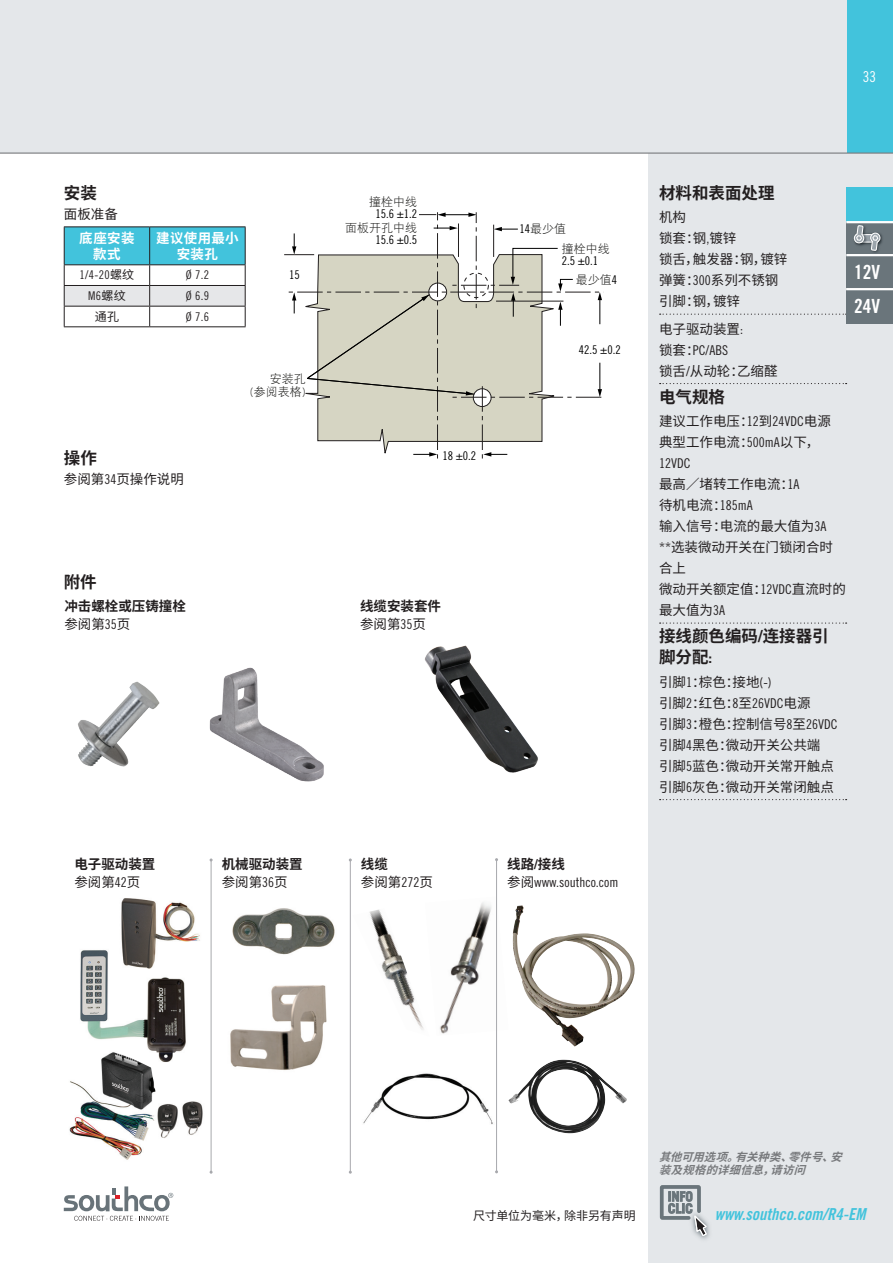
<style>
.page{position:relative;width:893px;height:1263px;background:#fff}
.page>*{position:absolute;margin:0;border:0;box-sizing:border-box;transform-origin:0 0}
.TG20_9-10_8_prod_tit{font:19.5px "Trade Gothic LT Std Bd Cn 20";color:#fff}
.M_F_sub_heads{font:700 16.5px/21px "Noto Sans CJ Ksc";color:#231f20}
.web{font:16.5px "Trade Gothic LT Std Bd Cn 20 Obl";color:#42c3dc}
.TG20_11-13_general_t{font:700 16.5px "Noto Sans CJ Ksc";color:#231f20}
.t1{font:15px "Trade Gothic LT Std Cn 18";color:#fff}
.M_F_left-rule{font:13.5px/21px "Noto Sans CJ Ksc";color:#231f20}
.TG18_9-10_8_prod_des{font:13.5px "Noto Sans CJ Ksc";color:#231f20}
.TG20_9-10_8_prod_tit-2{font:700 13.5px "Noto Sans CJ Ksc";color:#231f20}
.TG18_9-10_8_prod_des-2{font:13.5px "Trade Gothic LT Std Cn 18";color:#231f20}
.TABLE_head_white_TG2{font:700 13.5px/16.2px "Noto Sans CJ Ksc";letter-spacing:.025em;color:#fff;text-align:center}
.TG18_9-10_8_prod_des-3{font:700 13.5px/18px "Noto Sans CJ Ksc";color:#231f20}
.t2{font:12px/12.9px "Trade Gothic Cond Eighteen";color:#000}
.TABLE_TG18_8auto{font:12px "Trade Gothic LT Std Cn 18";color:#231f20}
.t3{font:12px/13.5px "DFP Hei W3";color:#1d1d1b;text-align:right}
.TABLE_TG18_8auto-2{font:12px "Noto Sans CJ Ksc";letter-spacing:-.01em;color:#231f20}
.t4{font:italic 700 11.25px/13.5px "Noto Sans CJ Ksc";color:#787a7d}
.s1{font-family:"Noto Sans CJ Ksc"}
.s2{font-family:"Trade Gothic LT Std Cn 18"}
.s3{font-family:"DFP Hei W3";color:#1d1d1b}
.s4{font-family:"Trade Gothic Cond Eighteen";color:#000}
.s5{font-weight:400}
.s6{font-family:"Trade Gothic LT Std Cn 18";font-weight:400}
.s7{font-family:"Trade Gothic LT Std Bd Cn 20";font-weight:400}
</style>
<div class="page">
<div style="left:846px;top:0;width:47px;height:153px;background:#42c3dc"></div>
<div style="left:0;top:0;width:846px;height:153px;background:#e4e7ea"></div>
<svg style="left:64px;top:1186px;width:109px;height:35px"></svg>
<div style="left:648px;top:153px;width:245px;height:1110px;background:#e4e7ea"></div>
<hr style="left:0;top:153px;width:893px;height:1px;background:#787a7d">
<div style="left:846px;top:187px;width:47px;height:34px;background:#42c3dc"></div>
<img style="left:699px;top:1222px;width:11px;height:18px">
<svg style="left:659px;top:1185px;width:48px;height:52px"></svg>
<img style="left:424px;top:645px;width:114px;height:128px">
<img style="left:80px;top:950px;width:106px;height:97px">
<img style="left:69px;top:1047px;width:134px;height:113px">
<img style="left:440px;top:902px;width:51px;height:132px">
<img style="left:369px;top:909px;width:55px;height:121px">
<img style="left:363px;top:1073px;width:130px;height:52px">
<hr style="left:211px;top:860px;width:1px;height:312px;background:#a8a9ad">
<hr style="left:496px;top:860px;width:1px;height:312px;background:#a8a9ad">
<hr style="left:350px;top:860px;width:1px;height:312px;background:#a8a9ad">
<img style="left:111px;top:898px;width:89px;height:70px">
<img style="left:232px;top:908px;width:103px;height:47px">
<img style="left:230px;top:985px;width:97px;height:85px">
<img style="left:512px;top:905px;width:123px;height:141px">
<img style="left:508px;top:1059px;width:119px;height:74px">
<svg style="left:660px;top:314px;width:186px;height:1px"></svg>
<svg style="left:660px;top:383px;width:187px;height:1px"></svg>
<svg style="left:660px;top:622px;width:187px;height:2px"></svg>
<svg style="left:660px;top:799px;width:187px;height:1px"></svg>
<div style="left:846px;top:222px;width:47px;height:101px;background:#6a757b"></div>
<hr style="left:846px;top:254px;width:47px;height:2px;background:#fff">
<hr style="left:846px;top:221px;width:47px;height:2px;background:#fff">
<img style="left:851px;top:223px;width:18px;height:1px">
<img style="left:874px;top:234px;width:9px;height:19px">
<svg style="left:853px;top:225px;width:28px;height:27px"></svg>
<hr style="left:846px;top:288px;width:47px;height:2px;background:#fff">
<hr style="left:64px;top:226px;width:86px;height:1px;background:#231f20">
<hr style="left:150px;top:226px;width:96px;height:1px;background:#231f20">
<svg style="left:64px;top:227px;width:182px;height:99px"></svg>
<hr style="left:64px;top:326px;width:86px;height:1px;background:#231f20">
<hr style="left:150px;top:326px;width:96px;height:1px;background:#231f20">
<img style="left:78px;top:681px;width:82px;height:86px">
<img style="left:209px;top:667px;width:115px;height:115px">
<hr style="left:284px;top:254px;width:30px;height:1px;background:#221f1f">
<svg style="left:289px;top:212px;width:315px;height:246px"></svg>
<p class="t1" style="left:863px;top:68px;width:15px">33</p>
<p class="TG20_11-13_general_t" style="left:64px;top:184px;width:34px">安装</p>
<p class="TG18_9-10_8_prod_des" style="left:64px;top:207px;width:55px">面板准备</p>
<p class="TABLE_head_white_TG2" style="left:79px;top:230px;width:57px">底座安装款式</p>
<p class="TABLE_head_white_TG2" style="left:156px;top:230px;width:84px">建议使用最小安装孔</p>
<p class="TABLE_TG18_8auto" style="left:80px;top:268px;width:56px">1/4-20<span class="s1">螺纹</span></p>
<p class="TABLE_TG18_8auto" style="left:186px;top:268px;width:25px">Ø 7.2</p>
<p class="TABLE_TG18_8auto" style="left:88px;top:289px;width:39px">M6<span class="s1">螺纹</span></p>
<p class="TABLE_TG18_8auto" style="left:186px;top:289px;width:25px">Ø 6.9</p>
<p class="TABLE_TG18_8auto-2" style="left:95px;top:310px;width:26px">通孔</p>
<p class="TABLE_TG18_8auto" style="left:186px;top:309px;width:25px">Ø 7.6</p>
<p class="t2" style="left:289px;top:269px;width:12px">15</p>
<p class="t3" style="left:250px;top:371px;width:57px">安装孔<br>(参阅表格)</p>
<p class="TG20_11-13_general_t" style="left:64px;top:449px;width:35px">操作</p>
<p class="TG18_9-10_8_prod_des" style="left:64px;top:472px;width:121px">参阅第<span class="s2">34</span>页操作说明</p>
<p class="TG20_11-13_general_t" style="left:64px;top:573px;width:34px">附件</p>
<p class="TG20_9-10_8_prod_tit-2" style="left:64px;top:598px;width:123px">冲击螺栓或压铸撞栓</p>
<p class="TG18_9-10_8_prod_des" style="left:64px;top:616px;width:67px">参阅第<span class="s2">35</span>页</p>
<p class="t2" style="left:345px;top:195px;width:74px;text-align:right"><span class="s3">撞栓中线<br></span>15.6 ±1.2<br><span class="s3">面板开孔中线<br></span>15.6 ±0.5</p>
<p class="t2" style="left:442px;top:449px;width:35px">18 ±0.2</p>
<p class="TG20_9-10_8_prod_tit-2" style="left:360px;top:598px;width:83px">线缆安装套件</p>
<p class="TG18_9-10_8_prod_des" style="left:360px;top:616px;width:67px">参阅第<span class="s2">35</span>页</p>
<p class="t3" style="left:519px;top:222px;width:48px"><span class="s4">14</span>最少值</p>
<p class="t2" style="left:562px;top:242px;width:49px"><span class="s3">撞栓中线<br></span>2.5 ±0.1</p>
<p class="t3" style="left:576px;top:273px;width:43px">最少值<span class="s4">4</span></p>
<p class="t2" style="left:579px;top:343px;width:43px">42.5 ±0.2</p>
<p class="TG20_9-10_8_prod_tit-2" style="left:74px;top:857px;width:82px">电子驱动装置</p>
<p class="TG18_9-10_8_prod_des" style="left:74px;top:875px;width:67px">参阅第<span class="s2">42</span>页</p>
<p class="TG18_9-10_8_prod_des-3" style="left:222px;top:856px;width:82px">机械驱动装置<span class="s5">参阅第</span><span class="s6">36</span><span class="s5">页</span></p>
<p class="TG20_9-10_8_prod_tit-2" style="left:361px;top:857px;width:28px">线缆</p>
<p class="TG18_9-10_8_prod_des" style="left:361px;top:875px;width:73px">参阅第<span class="s2">272</span>页</p>
<p class="TG20_9-10_8_prod_tit-2" style="left:507px;top:857px;width:59px">线路<span class="s7">/</span>接线</p>
<p class="TG18_9-10_8_prod_des-2" style="left:507px;top:874px;width:113px"><span class="s1">参阅</span>www.southco.com</p>
<p class="M_F_sub_heads" style="left:659px;top:183px;width:117px">材料和表面处理</p>
<p class="M_F_left-rule" style="left:659px;top:207px;width:130px">机构<br>锁套：钢<span class="s2">,</span>镀锌<br>锁舌，触发器：钢，镀锌弹簧：<span class="s2">300</span>系列不锈钢引脚：钢，镀锌</p>
<p class="M_F_left-rule" style="left:659px;top:318px;width:120px">电子驱动装置<span class="s2">:<br></span>锁套：<span class="s2">PC/ABS<br></span>锁舌<span class="s2">/</span>从动轮：乙缩醛</p>
<p class="M_F_sub_heads" style="left:659px;top:387px;width:67px">电气规格</p>
<p class="M_F_left-rule" style="left:659px;top:411px;width:188px">建议工作电压：<span class="s2">12</span>到<span class="s2">24VDC</span>电源典型工作电流：<span class="s2">500mA</span>以下，<br><span class="s2">12VDC<br></span>最高／堵转工作电流：<span class="s2">1A<br></span>待机电流：<span class="s2">185mA<br></span>输入信号：电流的最大值为<span class="s2">3A<br>**</span>选装微动开关在门锁闭合时合上<br>微动开关额定值：<span class="s2">12VDC</span>直流时的最大值为<span class="s2">3A</span></p>
<p class="M_F_sub_heads" style="left:659px;top:626px;width:171px">接线颜色编码<span class="s7">/</span>连接器引脚分配<span class="s7">:</span></p>
<p class="M_F_left-rule" style="left:659px;top:671px;width:180px">引脚<span class="s2">1</span>：棕色：接地<span class="s2">(-)<br></span>引脚<span class="s2">2</span>：红色：<span class="s2">8</span>至<span class="s2">26VDC</span>电源<br>引脚<span class="s2">3</span>：橙色：控制信号<span class="s2">8</span>至<span class="s2">26VDC</span>引脚<span class="s2">4</span>黑色：微动开关公共端<br>引脚<span class="s2">5</span>蓝色：微动开关常开触点引脚<span class="s2">6</span>灰色：微动开关常闭触点</p>
<p class="TG20_9-10_8_prod_tit" style="left:854px;top:260px;width:27px">12V</p>
<p class="TG20_9-10_8_prod_tit" style="left:854px;top:294px;width:27px">24V</p>
<p class="TABLE_TG18_8auto-2" style="left:473px;top:1208px;width:164px">尺寸单位为毫米，除非另有声明</p>
<p class="t4" style="left:659px;top:1150px;width:193px">其他可用选项。有关种类、零件号、安装及规格的详细信息，请访问</p>
<p class="web" style="left:715px;top:1204px;width:152px">www.southco.com/R4-EM</p>
</div>
